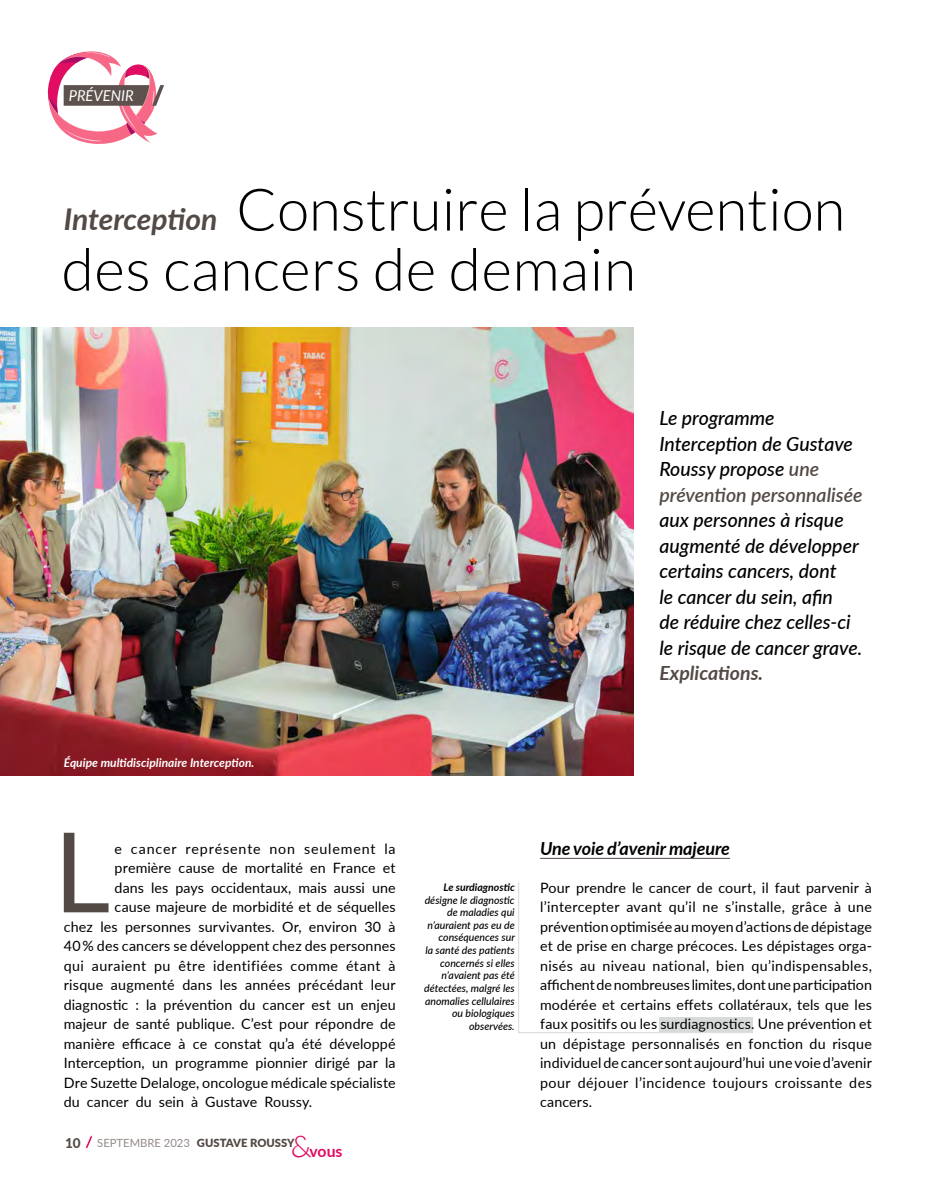
<style>
.page{position:relative;width:936px;height:1191px;background:#fff}
.page>*{position:absolute;margin:0;border:0;box-sizing:border-box;transform-origin:0 0}
.t1{font:111px "Lato";color:#534a46}
.t2{font:300 58.5px/60px "Lato";color:#000}
.t3{font:italic 700 30px "Lato";letter-spacing:-.005em;color:#534a46}
.t4{font:italic 500 19.5px/25.5px "Lato";color:#000}
.t5{font:italic 700 19.5px "Lato";color:#534a46}
.t6{font:italic 700 18px "Lato";letter-spacing:-.005em;color:#000}
.t7{font:700 15.75px "Lato";color:#e10a62}
.t8{font:italic 15px "Lato";color:#fff}
.t9{font:14.25px/19.5px "Lato";letter-spacing:.01em;color:#000;text-align:justify}
.t10{font:14.25px "Lato";letter-spacing:.03em;color:#000}
.t11{font:14.25px "Lato";letter-spacing:.06em;color:#000}
.t12{font:800 13.5px "Lato";color:#534a46}
.t13{font:italic 700 12px "Lato";color:#fff}
.t14{font:11.25px "Lato";color:#938b88}
.t15{font:italic 500 10.5px/12.6px "Lato";color:#000;text-align:right}
.t16{font:italic 700 10.5px "Lato";color:#000}
.s1{font-weight:300;font-size:30.3px}
.s2{font-weight:900;color:#534a46}
.s3{font-weight:600;color:#534a46}
</style>
<div class="page">
<hr style="left:540px;top:858px;width:190px;height:1px;background:#534a46">
<svg style="left:85px;top:1135px;width:7px;height:13px"></svg>
<img style="left:0;top:328px;width:634px;height:448px">
<svg style="left:48px;top:51px;width:116px;height:93px"></svg>
<svg style="left:518px;top:882px;width:235px;height:151px"></svg>
<p class="t8" style="left:69px;top:85px;width:66px">PRÉVENIR</p>
<h2 class="t2" style="left:62px;top:180px;width:784px;text-indent:174px">Construire la prévention des cancers de demain</h2>
<h3 class="t3" style="left:64px;top:197px;width:155px">Interception</h3>
<p class="t13" style="left:64px;top:754px;width:192px">Équipe multidisciplinaire Interception.</p>
<h1 class="t1" style="left:54px;top:792px;width:58px">L</h1>
<p class="t11" style="left:115px;top:838px;width:282px">e cancer représente non seulement la</p>
<p class="t9" style="left:115px;top:857px;width:282px">première cause de mortalité en France et</p>
<p class="t9" style="left:115px;top:877px;width:282px">dans les pays occidentaux, mais aussi une</p>
<p class="t9" style="left:115px;top:896px;width:282px">cause majeure de morbidité et de séquelles</p>
<p class="t9" style="left:64px;top:916px;width:333px">chez les personnes survivantes. Or, environ 30 à</p>
<p class="t9" style="left:64px;top:935px;width:333px">40 % des cancers se développent chez des personnes</p>
<p class="t10" style="left:64px;top:955px;width:333px">qui auraient pu être identifiées comme étant à</p>
<p class="t9" style="left:64px;top:974px;width:333px">risque augmenté dans les années précédant leur</p>
<p class="t9" style="left:64px;top:994px;width:333px">diagnostic : la prévention du cancer est un enjeu</p>
<p class="t9" style="left:64px;top:1013px;width:333px">majeur de santé publique. C’est pour répondre de</p>
<p class="t9" style="left:64px;top:1033px;width:333px">manière efficace à ce constat qu’a été développé</p>
<p class="t9" style="left:64px;top:1052px;width:333px">Interception, un programme pionnier dirigé par la</p>
<p class="t9" style="left:64px;top:1072px;width:333px">Dre Suzette Delaloge, oncologue médicale spécialiste</p>
<p class="t9" style="left:64px;top:1091px;width:250px">du cancer du sein à Gustave Roussy.</p>
<p class="t12" style="left:65px;top:1132px;width:17px">10</p>
<p class="t7" style="left:291px;top:1139px;width:53px"><span class="s1">&amp;</span>vous</p>
<p class="t14" style="left:97px;top:1134px;width:199px">SEPTEMBRE 2023 <span class="s2">GUSTAVE ROUSSY</span></p>
<h3 class="t4" style="left:659px;top:404px;width:204px">Le programme<br>Interception de Gustave<br>Roussy propose <span class="s3">une prévention personnalisée</span></h3>
<h3 class="t4" style="left:659px;top:506px;width:204px">aux personnes à risque augmenté de développer certains cancers, dont<br>le cancer du sein, afin<br>de réduire chez celles-ci le risque de cancer grave.</h3>
<h3 class="t5" style="left:659px;top:659px;width:105px">Explications.</h3>
<p class="t16" style="left:443px;top:879px;width:73px">Le surdiagnostic</p>
<p class="t15" style="left:424px;top:893px;width:92px">désigne le diagnostic de maladies qui n’auraient pas eu de conséquences sur<br>la santé des patients concernés si elles n’avaient pas été détectées, malgré les anomalies cellulaires ou biologiques observées.</p>
<p class="t6" style="left:540px;top:835px;width:191px">Une voie d’avenir majeure</p>
<p class="t9" style="left:540px;top:877px;width:333px">Pour prendre le cancer de court, il faut parvenir à l’intercepter avant qu’il ne s’installe, grâce à une prévention optimisée au moyen d’actions de dépistage et de prise en charge précoces. Les dépistages orga&shy;nisés au niveau national, bien qu’indispensables, affichent de nombreuses limites, dont une participation modérée et certains effets collatéraux, tels que les faux positifs ou les surdiagnostics. Une prévention et un dépistage personnalisés en fonction du risque individuel de cancer sont aujourd’hui une voie d’avenir pour déjouer l’incidence toujours croissante des cancers.</p>
</div>
